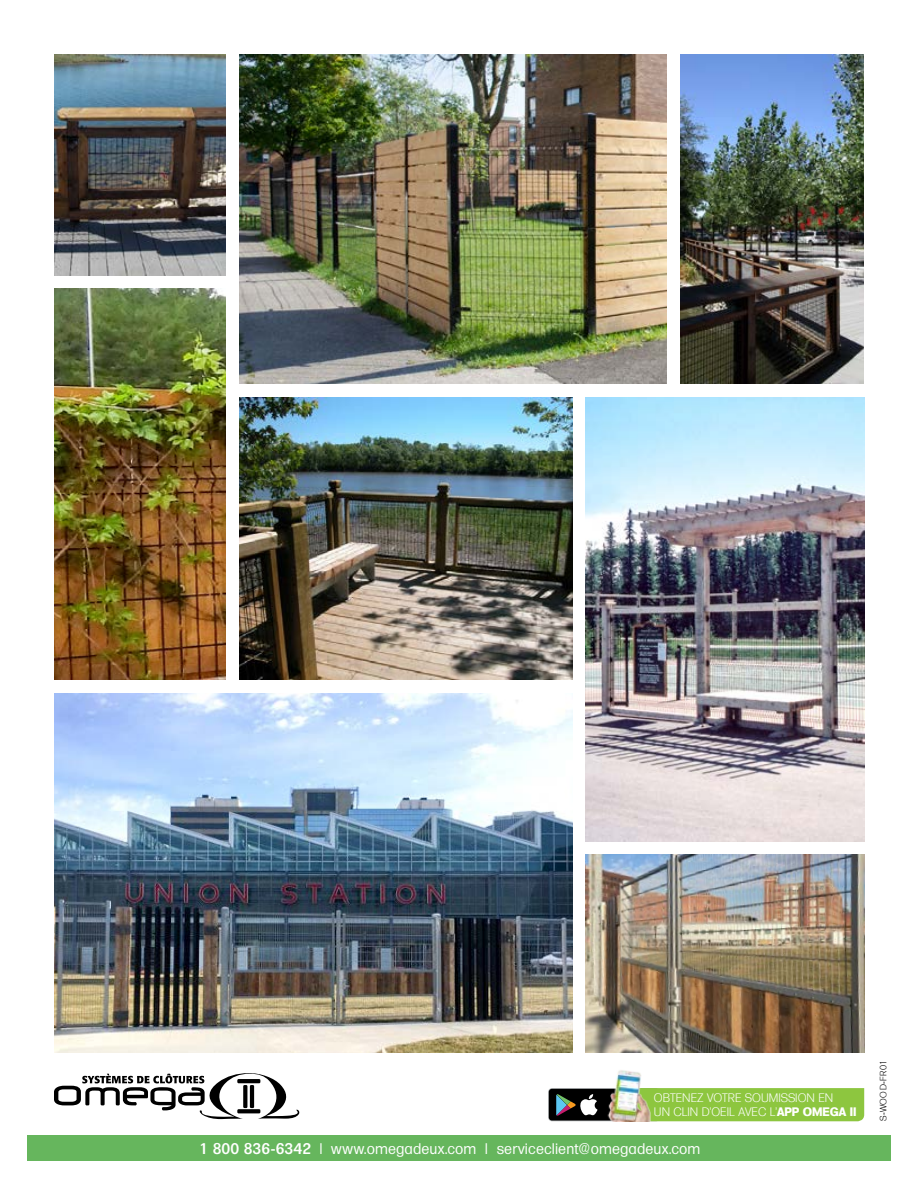
<style>
.page{position:relative;width:918px;height:1188px;background:#fff}
.page>*{position:absolute;margin:0;border:0;box-sizing:border-box;transform-origin:0 0}
.t1{font:15px "Formula";letter-spacing:.005em;color:#fff}
.t2{font:300 12px/13.5px "Formula";color:#fff}
.t3{font:300 9px "Formula";letter-spacing:.05em;color:#000}
.s1{font-weight:700}
.s2{font-weight:500}
</style>
<div class="page">
<img style="left:239px;top:54px;width:428px;height:330px">
<img style="left:54px;top:289px;width:172px;height:391px">
<img style="left:680px;top:54px;width:184px;height:330px">
<img style="left:54px;top:54px;width:172px;height:221px">
<img style="left:586px;top:855px;width:278px;height:198px">
<img style="left:239px;top:397px;width:333px;height:283px">
<img style="left:586px;top:397px;width:278px;height:444px">
<img style="left:54px;top:693px;width:518px;height:360px">
<div style="left:27px;top:1135px;width:864px;height:26px;background:#66b65d"></div>
<svg style="left:54px;top:1073px;width:245px;height:46px"></svg>
<div style="left:548px;top:1088px;width:112px;height:33px;background:#b1b4b6;border-radius:4px"></div>
<div style="left:549px;top:1089px;width:110px;height:32px;background:#000;border-radius:3px"></div>
<svg style="left:556px;top:1094px;width:39px;height:22px"></svg>
<div style="left:668px;top:1088px;width:196px;height:33px;background:#8dc63f"></div>
<img style="left:595px;top:1070px;width:73px;height:51px">
<p class="t2" style="left:654px;top:1091px;width:204px">OBTENEZ VOTRE SOUMISSION EN<br>UN CLIN D’OEIL AVEC L’<span class="s1">APP OMEGA II</span></p>
<p class="t1" style="left:200px;top:1140px;width:502px"><span class="s2">1 800 836-6342</span> | www.omegadeux.com | serviceclient@omegadeux.com</p>
<p class="t3" style="left:878px;top:1121px;width:63px;rotate:-90deg">S-WOOD-FR01</p>
</div>
